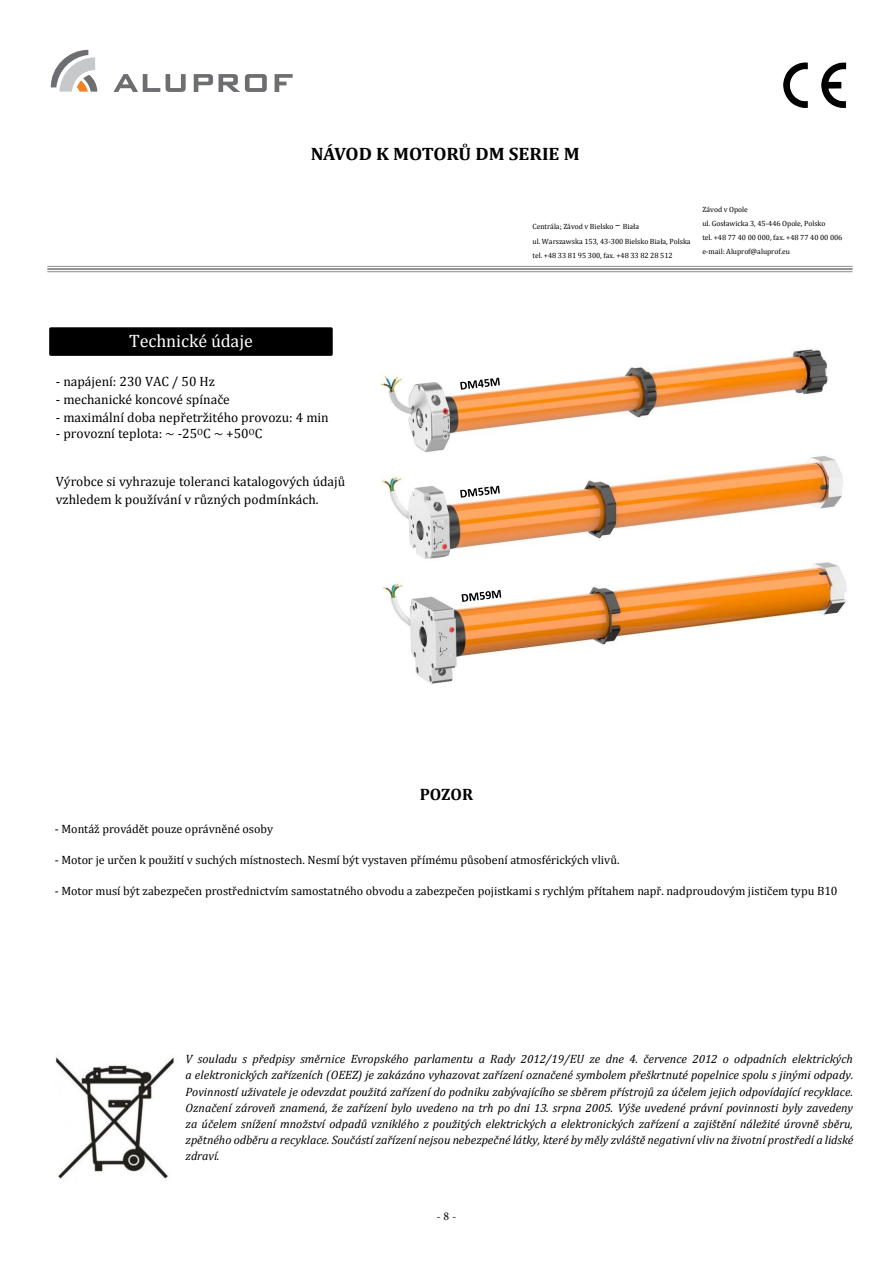
<style>
.page{position:relative;width:893px;height:1263px;background:#fff}
.page>*{position:absolute;margin:0;border:0;box-sizing:border-box;transform-origin:0 0}
.t1{font:700 18px "Cambria";color:#000;scale:1.05 1}
.t2{font:18px "Cambria";color:#fff}
.t3{font:700 16.5px "Cambria";color:#000}
.t4{font:13.5px/18.1px "Cambria";color:#000}
.t5{font:italic 12px/16.2px "Cambria";color:#000;text-align:justify}
.t6{font:12px "Cambria";color:#000}
.t7{font:12px "Minion Pro";color:#000}
.t8{font:7.5px/14.1px "Cambria";letter-spacing:-.005em;color:#000}
.s1{font-size:10.5px}
</style>
<div class="page">
<svg style="left:51px;top:50px;width:46px;height:42px"></svg>
<svg style="left:166px;top:74px;width:20px;height:18px"></svg>
<svg style="left:113px;top:74px;width:47px;height:18px"></svg>
<svg style="left:194px;top:74px;width:19px;height:18px"></svg>
<svg style="left:219px;top:74px;width:48px;height:18px"></svg>
<svg style="left:275px;top:74px;width:18px;height:18px"></svg>
<img style="left:783px;top:63px;width:63px;height:44px">
<img style="left:382px;top:349px;width:465px;height:335px">
<img style="left:55px;top:1057px;width:120px;height:122px">
<div style="left:49px;top:327px;width:284px;height:29px;border:3px solid #000"></div>
<div style="left:52px;top:330px;width:278px;height:23px;background:#000"></div>
<img style="left:381px;top:373px;width:3px;height:179px">
<hr style="left:47px;top:266px;width:806px;height:1px;background:#939597">
<hr style="left:47px;top:268px;width:806px;height:2px;background:#939597">
<hr style="left:47px;top:271px;width:806px;height:1px;background:#939597">
<img style="left:459px;top:474px;width:112px;height:28px">
<svg style="left:460px;top:486px;width:40px;height:12px"></svg>
<img style="left:459px;top:366px;width:112px;height:28px">
<svg style="left:460px;top:378px;width:40px;height:12px"></svg>
<img style="left:460px;top:578px;width:112px;height:28px">
<svg style="left:462px;top:590px;width:39px;height:12px"></svg>
<h1 class="t1" style="left:311px;top:141px;width:258px">NÁVOD K MOTORŮ DM SERIE M</h1>
<p class="t8" style="left:533px;top:219px;width:159px;line-height:15px">Centrála; Závod v Bielsko <span class="s1">–</span> Biała<br>ul. Warszawska 153, 43-300 Bielsko Biała, Polska</p>
<p class="t8" style="left:533px;top:248px;width:142px">tel. +48 33 81 95 300, fax. +48 33 82 28 512</p>
<p class="t8" style="left:702px;top:202px;width:142px">Závod v Opole<br>ul. Gosławicka 3, 45-446 Opole, Polsko<br>tel. +48 77 40 00 000, fax. +48 77 40 00 006 e-mail: Aluprof@aluprof.eu</p>
<h1 class="t2" style="left:129px;top:331px;width:125px">Technické údaje</h1>
<p class="t4" style="left:56px;top:372px;width:161px">- napájení: 230 VAC / 50 Hz</p>
<p class="t4" style="left:56px;top:390px;width:176px">- mechanické koncové spínače</p>
<p class="t4" style="left:56px;top:408px;width:275px">- maximální doba nepřetržitého provozu: 4 min</p>
<p class="t4" style="left:56px;top:424px;width:208px">- provozní teplota: ~ -25<sup>O</sup>C ~ +50<sup>O</sup>C</p>
<p class="t4" style="left:56px;top:472px;width:291px">Výrobce si vyhrazuje toleranci katalogových údajů vzhledem k používání v různých podmínkách.</p>
<h2 class="t3" style="left:420px;top:783px;width:55px">POZOR</h2>
<p class="t6" style="left:55px;top:822px;width:220px">- Montáž provádět pouze oprávněné osoby</p>
<p class="t6" style="left:55px;top:853px;width:566px">- Motor je určen k použití v suchých místnostech. Nesmí být vystaven přímému působení atmosférických vlivů.</p>
<p class="t6" style="left:55px;top:884px;width:784px">- Motor musí být zabezpečen prostřednictvím samostatného obvodu a zabezpečen pojistkami s rychlým přítahem např. nadproudovým jističem typu B10</p>
<p class="t5" style="left:186px;top:1050px;width:669px">V souladu s předpisy směrnice Evropského parlamentu a Rady 2012/19/EU ze dne 4. července 2012 o odpadních elektrických a elektronických zařízeních (OEEZ) je zakázáno vyhazovat zařízení označené symbolem přeškrtnuté popelnice spolu s jinými odpady.<br>Povinností uživatele je odevzdat použitá zařízení do podniku zabývajícího se sběrem přístrojů za účelem jejich odpovídající recyklace.<br>Označení zároveň znamená, že zařízení bylo uvedeno na trh po dni 13. srpna 2005. Výše uvedené právní povinnosti byly zavedeny za účelem snížení množství odpadů vzniklého z použitých elektrických a elektronických zařízení a zajištění náležité úrovně sběru, zpětného odběru a recyklace. Součástí zařízení nejsou nebezpečné látky, které by měly zvláště negativní vliv na životní prostředí a lidské zdraví.</p>
<p class="t7" style="left:437px;top:1208px;width:21px">- 8 -</p>
</div>
